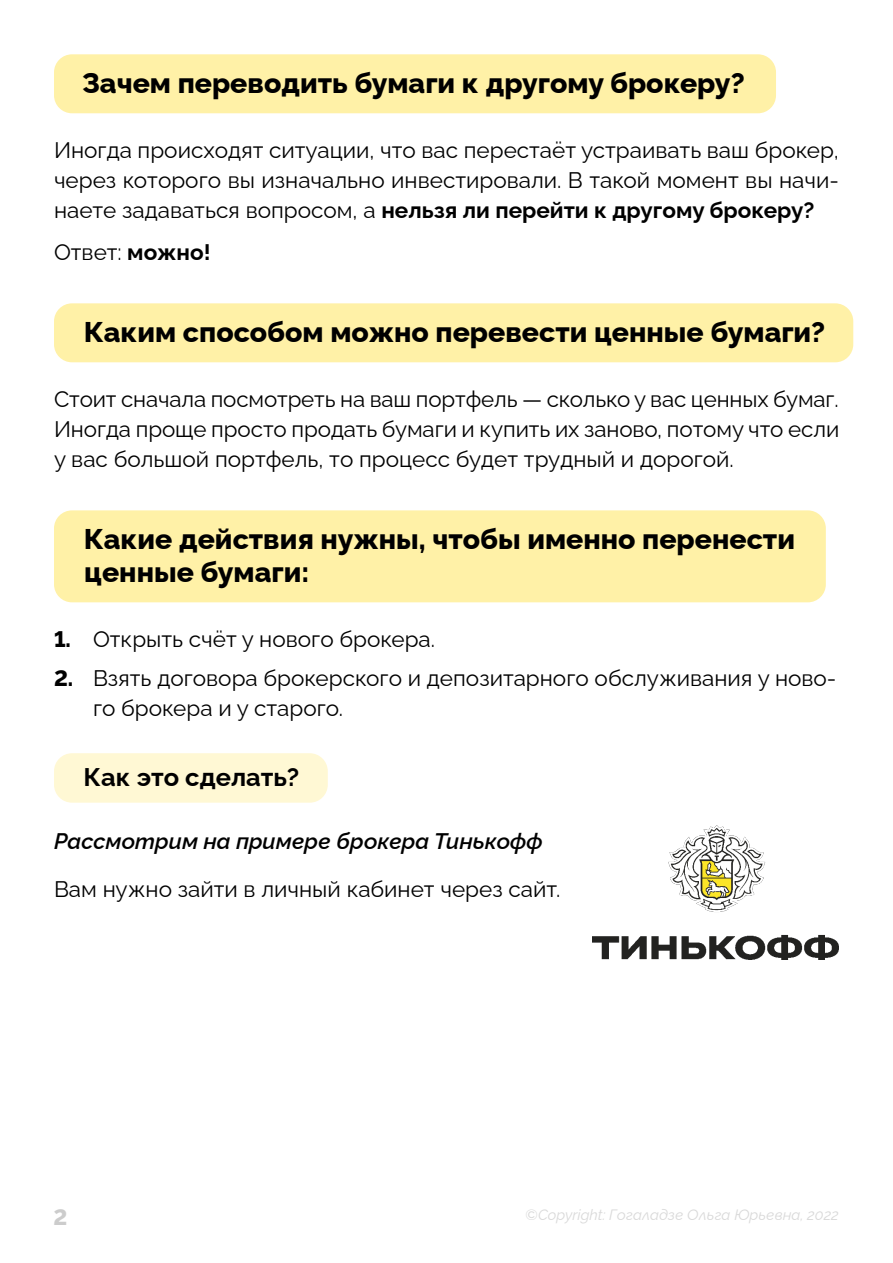
<style>
.page{position:relative;width:893px;height:1263px;background:#fff}
.page>*{position:absolute;margin:0;border:0;box-sizing:border-box;transform-origin:0 0}
.t1{font:800 28.5px/33px "Raleway";color:#000}
.t2{font:700 25.5px "Raleway";color:#000}
.t3{font:22.5px/30px "Raleway";color:#000;text-align:justify}
.t4{font:italic 600 22.5px "Raleway";color:#000}
.t5{font:800 22.5px "Raleway";color:#ccc}
.t6{font:italic 15px "Raleway";color:#d9d9d9}
.s1{font-weight:700}
.s2{font-weight:800}
</style>
<div class="page">
<div style="left:54px;top:54px;width:722px;height:59px;background:#fff1a7;border-radius:18px"></div>
<div style="left:54px;top:303px;width:799px;height:59px;background:#fff1a7;border-radius:18px"></div>
<div style="left:54px;top:510px;width:772px;height:92px;background:#fff1a7;border-radius:18px"></div>
<div style="left:54px;top:753px;width:274px;height:50px;background:#fff8d4;border-radius:18px"></div>
<img style="left:592px;top:825px;width:247px;height:134px">
<p class="t1" style="left:82px;top:63px;width:664px">Зачем переводить бумаги к другому брокеру?</p>
<p class="t3" style="left:54px;top:132px;width:786px">Иногда происходят ситуации, что вас перестаёт устраивать ваш брокер, через которого вы изначально инвестировали. В такой момент вы начи&shy;наете задаваться вопросом, а <span class="s1">нельзя ли перейти к другому брокеру?</span></p>
<p class="t3" style="left:54px;top:234px;width:158px">Ответ: <span class="s1">можно!</span></p>
<p class="t1" style="left:84px;top:312px;width:743px">Каким способом можно перевести ценные бумаги?</p>
<p class="t3" style="left:54px;top:381px;width:787px">Стоит сначала посмотреть на ваш портфель — сколько у вас ценных бумаг.<br>Иногда проще просто продать бумаги и купить их заново, потому что если у вас большой портфель, то процесс будет трудный и дорогой.</p>
<p class="t1" style="left:84px;top:519px;width:713px">Какие действия нужны, чтобы именно перенести ценные бумаги:</p>
<p class="t3" style="left:54px;top:621px;width:383px"><span class="s2">1.</span> Открыть счёт у нового брокера.</p>
<p class="t3" style="left:93px;top:660px;width:745px;text-indent:-39px"><span class="s2">2.</span> Взять договора брокерского и депозитарного обслуживания у ново&shy;го брокера и у старого.</p>
<p class="t2" style="left:84px;top:757px;width:217px">Как это сделать?</p>
<p class="t4" style="left:54px;top:823px;width:490px">Рассмотрим на примере брокера Тинькофф</p>
<p class="t3" style="left:54px;top:872px;width:508px">Вам нужно зайти в личный кабинет через сайт.</p>
<p class="t5" style="left:54px;top:1199px;width:15px">2</p>
<p class="t6" style="left:525px;top:1202px;width:315px">©Copyright: Гогаладзе Ольга Юрьевна, 2022</p>
</div>
